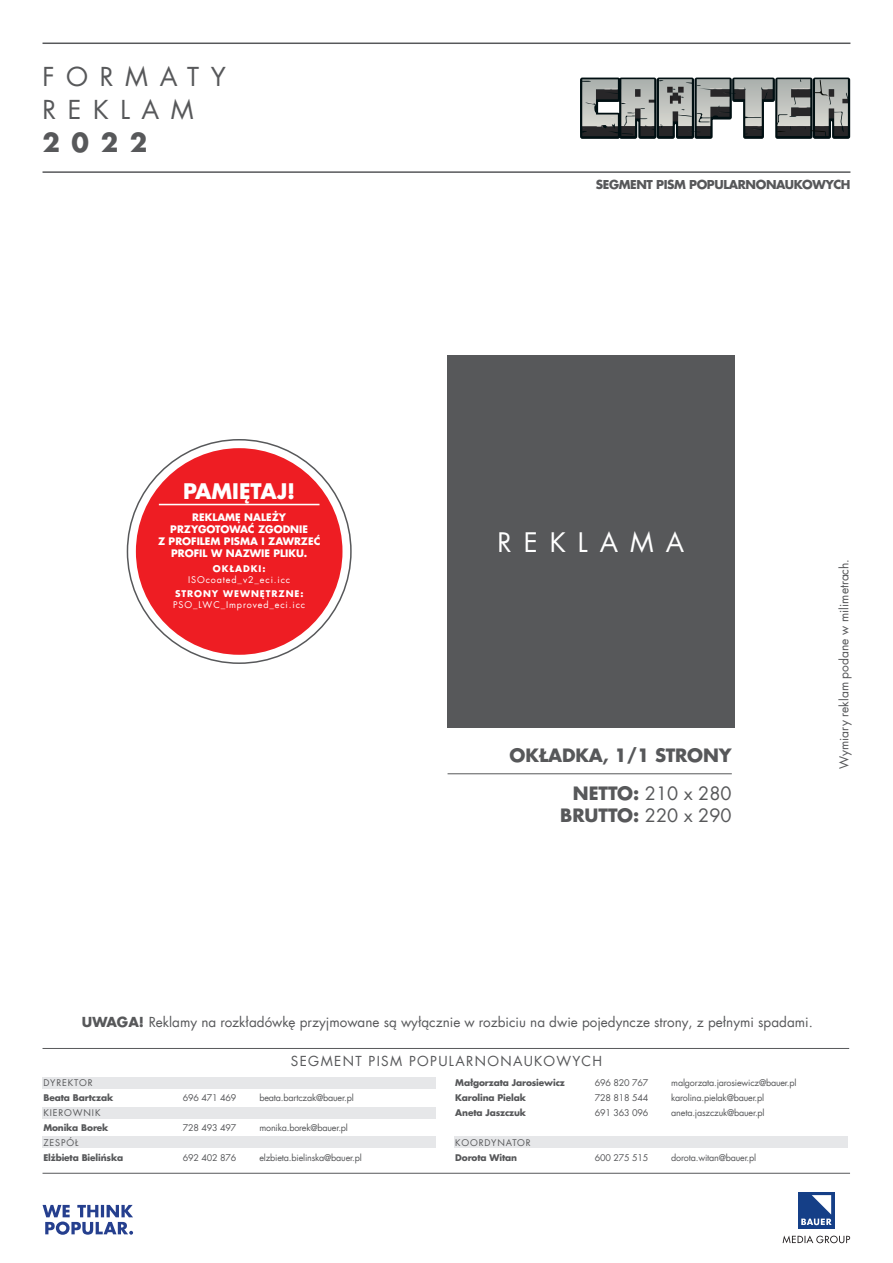
<style>
.page{position:relative;width:893px;height:1263px;background:#fff}
.page>*{position:absolute;margin:0;border:0;box-sizing:border-box;transform-origin:0 0}
.headCennikowy_1{font:26.25px "Futura Com";letter-spacing:.455em;color:#fff}
.headCennikowy_1-2{font:25.5px "Futura Com";letter-spacing:.455em;color:#57585a}
.t1{font:700 25.5px "Futura Com";color:#57585a}
.t2{font:700 21px "Futura Com";color:#fff}
.t3{font:18px/21.6px "Futura Com";color:#57585a;text-align:right}
.t4{font:700 18px "Futura Com";letter-spacing:-.01em;color:#57585a}
.t5{font:13.5px "Futura Com";color:#57585a}
.t6{font:13.5px "Futura Com";letter-spacing:.1em;color:#57585a}
.t7{font:12px "Futura Com";color:#57585a}
.t8{font:700 12px "Futura Com";letter-spacing:-.035em;color:#57585a}
.t9{font:700 10.2px/12.1px "Futura Com";color:#fff;text-align:center}
.t10{font:9px "Futura Com";letter-spacing:-.02em;color:#57585a}
.t11{font:700 9px "Futura Com";letter-spacing:-.015em;color:#57585a}
.headCennikowy_1-3{font:9px/10.8px "Futura Com";letter-spacing:.1em;color:#fff;text-align:center}
.t12{font:9px "Futura Com";letter-spacing:.1em;color:#57585a}
.headCennikowy_1-4{font:700 9px "Futura Com";letter-spacing:.1em;color:#fff}
.s1{font-weight:700}
</style>
<div class="page">
<svg style="left:580px;top:77px;width:270px;height:62px;background:#808583"></svg>
<div style="left:43px;top:1076px;width:393px;height:12px;background:#e6e7e9"></div>
<div style="left:43px;top:1107px;width:393px;height:12px;background:#e6e7e9"></div>
<div style="left:43px;top:1136px;width:393px;height:12px;background:#e6e7e9"></div>
<div style="left:454px;top:1136px;width:393px;height:12px;background:#e6e7e9"></div>
<svg style="left:43px;top:1205px;width:90px;height:30px"></svg>
<svg style="left:783px;top:1235px;width:67px;height:8px"></svg>
<div style="left:798px;top:1191px;width:37px;height:37px;background:#153f87"></div>
<svg style="left:801px;top:1195px;width:31px;height:30px"></svg>
<hr style="left:43px;top:171px;width:807px;height:2px;background:#57585a">
<hr style="left:43px;top:1048px;width:806px;height:1px;background:#57585a">
<hr style="left:43px;top:1173px;width:807px;height:1px;background:#57585a">
<hr style="left:43px;top:43px;width:807px;height:1px;background:#57585a">
<div style="left:447px;top:355px;width:288px;height:373px;background:#57585a"></div>
<hr style="left:448px;top:773px;width:284px;height:1px;background:#57585a">
<div style="left:136px;top:448px;width:206px;height:207px;background:#ee1d23;border-radius:50%"></div>
<hr style="left:159px;top:504px;width:160px;height:1px;background:#fff">
<p class="headCennikowy_1-2" style="left:43px;top:59px;width:185px">FORMATY</p>
<p class="headCennikowy_1-2" style="left:43px;top:92px;width:153px">REKLAM</p>
<h2 class="t1" style="left:43px;top:123px;width:106px">2022</h2>
<p class="t2" style="left:183px;top:475px;width:114px">PAMIĘTAJ!</p>
<p class="t9" style="left:158px;top:511px;width:164px">REKLAMĘ NALEŻY<br>PRZYGOTOWAĆ ZGODNIE<br>Z PROFILEM PISMA I ZAWRZEĆ<br>PROFIL W NAZWIE PLIKU.</p>
<p class="headCennikowy_1-3" style="left:188px;top:563px;width:104px"><span class="s1">OKŁADKI:<br></span>ISOcoated_v2_eci.icc</p>
<p class="headCennikowy_1-4" style="left:175px;top:587px;width:130px">STRONY WEWNĘTRZNE:</p>
<p class="headCennikowy_1-3" style="left:173px;top:599px;width:133px">PSO_LWC_Improved_eci.icc</p>
<h3 class="t8" style="left:596px;top:175px;width:256px">SEGMENT PISM POPULARNONAUKOWYCH</h3>
<p class="headCennikowy_1" style="left:498px;top:525px;width:188px">REKLAMA</p>
<p class="t4" style="left:510px;top:742px;width:223px">OKŁADKA, 1/1 STRONY</p>
<p class="t3" style="left:560px;top:782px;width:173px"><span class="s1">NETTO:</span> 210 x 280<br><span class="s1">BRUTTO:</span> 220 x 290</p>
<p class="t7" style="left:836px;top:769px;width:212px;rotate:-90deg">Wymiary reklam podane w milimetrach.</p>
<p class="t5" style="left:82px;top:1013px;width:732px"><span class="s1">UWAGA!</span> Reklamy na rozkładówkę przyjmowane są wyłącznie w rozbiciu na dwie pojedyncze strony, z pełnymi spadami.</p>
<h3 class="t6" style="left:291px;top:1051px;width:313px">SEGMENT PISM POPULARNONAUKOWYCH</h3>
<p class="t12" style="left:43px;top:1077px;width:51px">DYREKTOR</p>
<p class="t11" style="left:43px;top:1091px;width:71px">Beata Bartczak</p>
<p class="t10" style="left:183px;top:1092px;width:55px">696 471 469</p>
<p class="t10" style="left:259px;top:1092px;width:96px">beata.bartczak@bauer.pl</p>
<p class="t12" style="left:43px;top:1107px;width:59px">KIEROWNIK</p>
<p class="t11" style="left:43px;top:1121px;width:67px">Monika Borek</p>
<p class="t10" style="left:183px;top:1122px;width:55px">728 493 497</p>
<p class="t10" style="left:259px;top:1122px;width:90px">monika.borek@bauer.pl</p>
<p class="t10" style="left:43px;top:1137px;width:37px">ZESPÓŁ</p>
<p class="t11" style="left:43px;top:1151px;width:81px">Elżbieta Bielińska</p>
<p class="t10" style="left:183px;top:1152px;width:55px">692 402 876</p>
<p class="t10" style="left:259px;top:1152px;width:104px">elzbieta.bielinska@bauer.pl</p>
<p class="t11" style="left:455px;top:1076px;width:111px">Małgorzata Jarosiewicz</p>
<p class="t10" style="left:595px;top:1077px;width:55px">696 820 767</p>
<p class="t10" style="left:671px;top:1077px;width:127px">malgorzata.jarosiewicz@bauer.pl</p>
<p class="t11" style="left:455px;top:1091px;width:72px">Karolina Pielak</p>
<p class="t10" style="left:595px;top:1092px;width:55px">728 818 544</p>
<p class="t10" style="left:671px;top:1092px;width:94px">karolina.pielak@bauer.pl</p>
<p class="t11" style="left:455px;top:1106px;width:72px">Aneta Jaszczuk</p>
<p class="t10" style="left:595px;top:1107px;width:55px">691 363 096</p>
<p class="t10" style="left:671px;top:1107px;width:95px">aneta.jaszczuk@bauer.pl</p>
<p class="t12" style="left:455px;top:1137px;width:77px">KOORDYNATOR</p>
<p class="t11" style="left:455px;top:1151px;width:63px">Dorota Witan</p>
<p class="t10" style="left:595px;top:1152px;width:55px">600 275 515</p>
<p class="t10" style="left:671px;top:1152px;width:86px">dorota.witan@bauer.pl</p>
</div>
